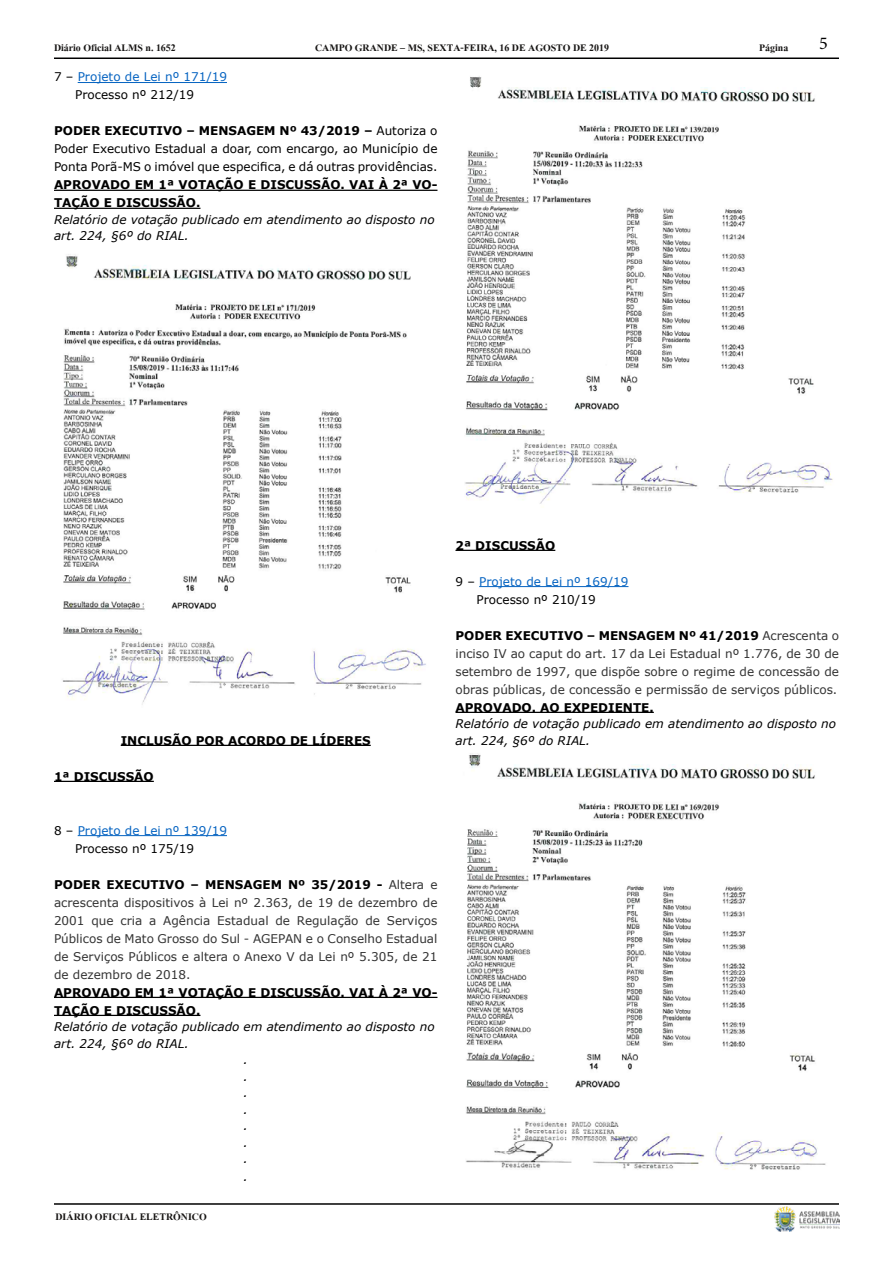
<style>
.page{position:relative;width:893px;height:1263px;background:#fff}
.page>*{position:absolute;margin:0;border:0;box-sizing:border-box;transform-origin:0 0}
.t1{font:18px "Minion Pro";color:#000}
.t2{font:700 15px "Angsana New";color:#161413}
.t3{font:12px/18px "Verdana";color:#333;text-align:justify}
.t4{font:italic 12px/16.5px "Verdana";color:#000}
.t5{font:700 12px/18px "Verdana";color:#000}
.t6{font:12px/18px "Verdana";color:#000;text-align:justify}
.t7{font:12px/18px "Verdana";color:#0563c1}
.s1{color:#000}
.s2{font-weight:700}
.s3{font-weight:700;color:#000}
</style>
<div class="page">
<hr style="left:54px;top:58px;width:785px;height:1px;background:#000">
<hr style="left:54px;top:1203px;width:785px;height:2px;background:#000">
<img style="left:774px;top:1206px;width:66px;height:25px">
<hr style="left:78px;top:82px;width:149px;height:1px;background:#0563c1">
<hr style="left:54px;top:190px;width:383px;height:1px;background:#000">
<hr style="left:54px;top:208px;width:146px;height:1px;background:#000">
<hr style="left:121px;top:745px;width:250px;height:1px;background:#000">
<hr style="left:54px;top:781px;width:100px;height:1px;background:#000">
<hr style="left:78px;top:835px;width:149px;height:1px;background:#0563c1">
<hr style="left:54px;top:997px;width:383px;height:1px;background:#000">
<hr style="left:54px;top:1015px;width:146px;height:1px;background:#000">
<hr style="left:455px;top:550px;width:100px;height:1px;background:#000">
<hr style="left:479px;top:586px;width:149px;height:1px;background:#0563c1">
<hr style="left:455px;top:712px;width:199px;height:1px;background:#000">
<img style="left:465px;top:76px;width:368px;height:428px">
<img style="left:466px;top:753px;width:360px;height:417px">
<img style="left:62px;top:254px;width:364px;height:451px">
<p class="t2" style="left:54px;top:36px;width:123px">Diário Oficial ALMS n. 1652</p>
<p class="t2" style="left:315px;top:36px;width:296px">CAMPO GRANDE – MS, SEXTA-FEIRA, 16 DE AGOSTO DE 2019</p>
<p class="t2" style="left:759px;top:36px;width:31px">Página</p>
<h1 class="t1" style="left:819px;top:31px;width:10px">5</h1>
<p class="t7" style="left:75px;top:68px;width:153px;text-indent:-21px"><span class="s1">7 –</span> Projeto de Lei nº 171/19<br><span class="s1">Processo nº 212/19</span></p>
<p class="t6" style="left:54px;top:122px;width:385px"><span class="s2">PODER EXECUTIVO – MENSAGEM Nº 43/2019 –</span> Autoriza o Poder Executivo Estadual a doar, com encargo, ao Município de Ponta Porã-MS o imóvel que especifica, e dá outras providências.</p>
<p class="t5" style="left:54px;top:176px;width:385px">APROVADO EM 1ª VOTAÇÃO E DISCUSSÃO. VAI À 2ª VO-<br>TAÇÃO E DISCUSSÃO.</p>
<p class="t4" style="left:54px;top:211px;width:382px">Relatório de votação publicado em atendimento ao disposto no art. 224, §6º do RIAL.</p>
<p class="t5" style="left:121px;top:731px;width:251px">INCLUSÃO POR ACORDO DE LÍDERES</p>
<p class="t5" style="left:54px;top:767px;width:101px">1ª DISCUSSÃO</p>
<p class="t7" style="left:75px;top:821px;width:153px;text-indent:-21px"><span class="s1">8 –</span> Projeto de Lei nº 139/19<br><span class="s1">Processo nº 175/19</span></p>
<p class="t3" style="left:54px;top:875px;width:385px"><span class="s3">PODER EXECUTIVO – MENSAGEM Nº 35/2019 -</span> Altera e acrescenta dispositivos à Lei nº 2.363, de 19 de dezembro de 2001 que cria a Agência Estadual de Regulação de Serviços Públicos de Mato Grosso do Sul - AGEPAN e o Conselho Estadual de Serviços Públicos e altera o Anexo V da Lei nº 5.305, de 21 de dezembro de 2018.</p>
<p class="t5" style="left:54px;top:983px;width:385px">APROVADO EM 1ª VOTAÇÃO E DISCUSSÃO. VAI À 2ª VO-<br>TAÇÃO E DISCUSSÃO.</p>
<p class="t4" style="left:54px;top:1018px;width:382px">Relatório de votação publicado em atendimento ao disposto no</p>
<p class="t4" style="left:54px;top:1035px;width:136px">art. 224, §6º do RIAL.</p>
<p class="t4" style="left:244px;top:1051px;width:6px">.</p>
<p class="t4" style="left:244px;top:1068px;width:6px">.</p>
<p class="t4" style="left:244px;top:1084px;width:6px">.</p>
<p class="t4" style="left:244px;top:1101px;width:6px">.</p>
<p class="t4" style="left:244px;top:1117px;width:6px">.</p>
<p class="t4" style="left:244px;top:1134px;width:6px">.</p>
<p class="t4" style="left:244px;top:1150px;width:6px">.</p>
<p class="t4" style="left:244px;top:1168px;width:6px">.</p>
<p class="t2" style="left:56px;top:1205px;width:153px">DIÁRIO OFICIAL ELETRÔNICO</p>
<p class="t5" style="left:455px;top:536px;width:101px">2ª DISCUSSÃO</p>
<p class="t7" style="left:477px;top:572px;width:153px;text-indent:-21px"><span class="s1">9 –</span> Projeto de Lei nº 169/19<br><span class="s1">Processo nº 210/19</span></p>
<p class="t3" style="left:455px;top:626px;width:385px"><span class="s3">PODER EXECUTIVO – MENSAGEM Nº 41/2019</span> Acrescenta o inciso IV ao caput do art. 17 da Lei Estadual nº 1.776, de 30 de setembro de 1997, que dispõe sobre o regime de concessão de obras públicas, de concessão e permissão de serviços públicos.</p>
<p class="t5" style="left:455px;top:698px;width:200px">APROVADO. AO EXPEDIENTE.</p>
<p class="t4" style="left:455px;top:715px;width:382px">Relatório de votação publicado em atendimento ao disposto no art. 224, §6º do RIAL.</p>
</div>
